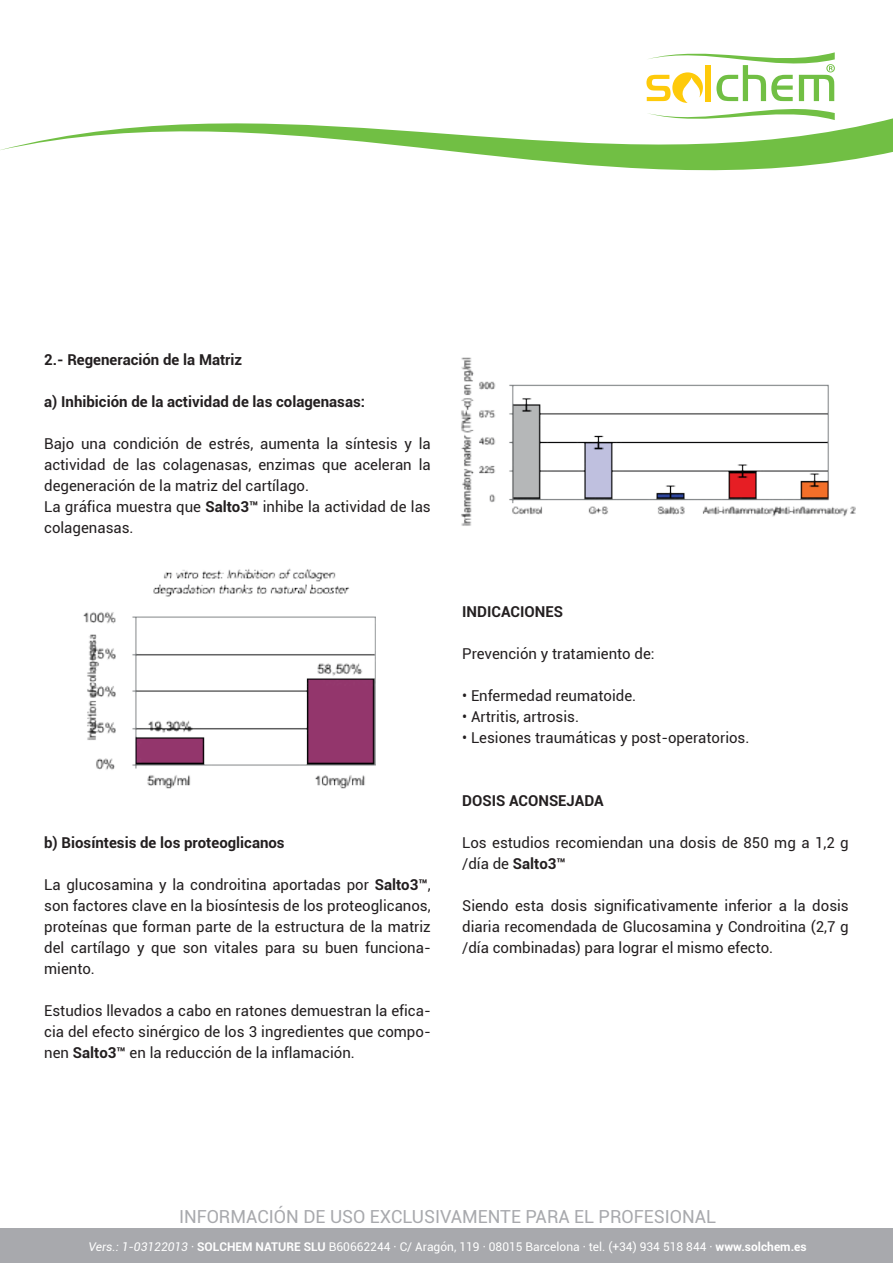
<style>
.page{position:relative;width:893px;height:1263px;background:#fff}
.page>*{position:absolute;margin:0;border:0;box-sizing:border-box;transform-origin:0 0}
.t1{font:18px "Roboto";color:#a8a9ad}
.t2{font:15px/21px "Roboto";color:#231f20;text-align:justify}
.t3{font:700 15px "Roboto";color:#231f20}
.t4{font:12px "Roboto";color:#fff}
.s1{font-weight:700}
.s2{font-style:italic}
</style>
<div class="page">
<svg style="left:648px;top:52px;width:187px;height:20px"></svg>
<div style="left:0;top:1229px;width:893px;height:34px;background:#a8a9ad"></div>
<svg style="left:0;top:72px;width:893px;height:99px"></svg>
<img style="left:83px;top:568px;width:293px;height:221px">
<img style="left:461px;top:357px;width:395px;height:169px">
<p class="t3" style="left:44px;top:349px;width:200px">2.- Regeneración de la Matriz</p>
<p class="t3" style="left:44px;top:391px;width:322px">a) Inhibición de la actividad de las colagenasas:</p>
<p class="t2" style="left:44px;top:432px;width:388px;text-align:left">Bajo una condición de estrés, aumenta la síntesis y la actividad de las colagenasas, enzimas que aceleran la degeneración de la matriz del cartílago.<br>La gráfica muestra que <span class="s1">Salto3™</span> inhibe la actividad de las colagenasas.</p>
<p class="t3" style="left:44px;top:832px;width:242px">b) Biosíntesis de los proteoglicanos</p>
<p class="t2" style="left:44px;top:873px;width:388px">La glucosamina y la condroitina aportadas por <span class="s1">Salto3™</span>, son factores clave en la biosíntesis de los proteoglicanos, proteínas que forman parte de la estructura de la matriz del cartílago y que son vitales para su buen funciona&shy;miento.</p>
<p class="t2" style="left:44px;top:999px;width:388px">Estudios llevados a cabo en ratones demuestran la efica&shy;cia del efecto sinérgico de los 3 ingredientes que compo&shy;nen <span class="s1">Salto3™</span> en la reducción de la inflamación.</p>
<p class="t3" style="left:462px;top:601px;width:102px">INDICACIONES</p>
<p class="t2" style="left:462px;top:642px;width:194px">Prevención y tratamiento de:</p>
<p class="t2" style="left:462px;top:684px;width:176px">• Enfermedad reumatoide.</p>
<p class="t2" style="left:462px;top:705px;width:118px">• Artritis, artrosis.</p>
<p class="t2" style="left:462px;top:726px;width:289px">• Lesiones traumáticas y post-operatorios.</p>
<p class="t3" style="left:462px;top:790px;width:143px">DOSIS ACONSEJADA</p>
<p class="t2" style="left:462px;top:831px;width:388px">Los estudios recomiendan una dosis de 850 mg a 1,2 g /día de <span class="s1">Salto3™</span></p>
<p class="t2" style="left:462px;top:894px;width:388px">Siendo esta dosis significativamente inferior a la dosis diaria recomendada de Glucosamina y Condroitina (2,7 g /día combinadas) para lograr el mismo efecto.</p>
<p class="t1" style="left:179px;top:1204px;width:539px">INFORMACIÓN DE USO EXCLUSIVAMENTE PARA EL PROFESIONAL</p>
<p class="t4" style="left:88px;top:1238px;width:720px"><span class="s2">Vers.: 1-03122013</span> · <span class="s1">SOLCHEM NATURE SLU</span> B60662244 · C/ Aragón, 119 · 08015 Barcelona · tel. (+34) 934 518 844 · <span class="s1">www.solchem.es</span></p>
</div>
